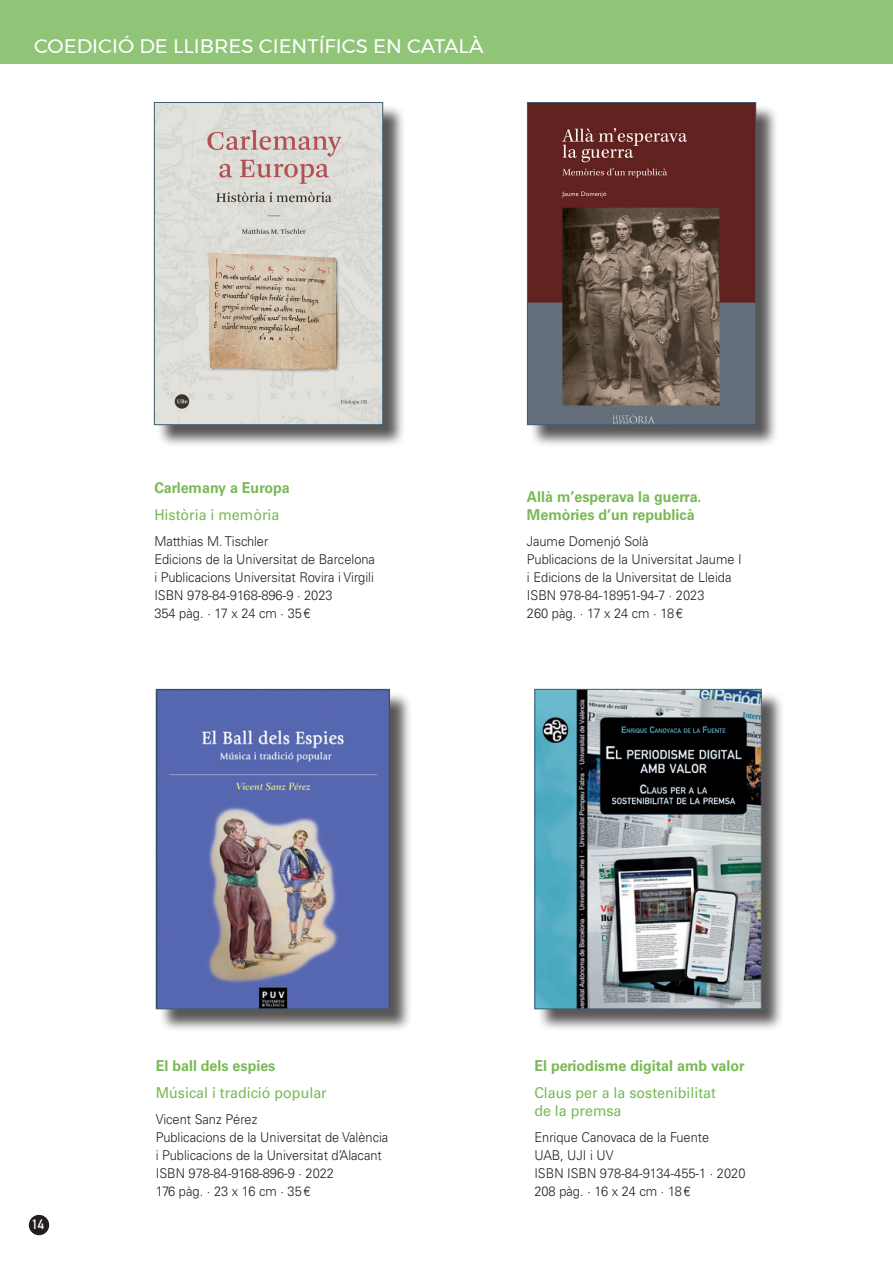
<style>
.page{position:relative;width:893px;height:1263px;background:#fff}
.page>*{position:absolute;margin:0;border:0;box-sizing:border-box;transform-origin:0 0}
.t1{font:19.5px "Montserrat";color:#fff}
.t2{font:700 15px/18px "Univers";color:#79b957;scale:.95 1}
.t3{font:15px/18px "Univers";color:#79b957;scale:.95 1}
.t4{font:300 13.5px/18px "Univers";color:#231f20;scale:.95 1}
.t5{font:13.5px "DIN Mittelschrift";color:#fff;scale:.95 1}
</style>
<div class="page">
<div style="left:28px;top:1214px;width:22px;height:22px;background:#231f20;border-radius:50%"></div>
<div style="left:27px;top:1212px;width:24px;height:25px;border:2px solid #fff;border-radius:50%"></div>
<div style="left:0;top:0;width:893px;height:64px;background:#90c578"></div>
<div style="left:156px;top:105px;width:250px;height:343px;background:#231f20;opacity:.75"></div>
<img style="left:156px;top:104px;width:225px;height:319px">
<div style="left:154px;top:102px;width:229px;height:323px;border:1px solid #3e5e72"></div>
<div style="left:159px;top:692px;width:254px;height:340px;background:#231f20;opacity:.75"></div>
<img style="left:158px;top:691px;width:230px;height:316px">
<div style="left:156px;top:689px;width:234px;height:320px;border:1px solid #3e5e72"></div>
<div style="left:529px;top:105px;width:250px;height:343px;background:#231f20;opacity:.75"></div>
<img style="left:529px;top:104px;width:225px;height:319px">
<div style="left:527px;top:102px;width:229px;height:323px;border:1px solid #3e5e72"></div>
<div style="left:537px;top:691px;width:247px;height:341px;background:#231f20;opacity:.75"></div>
<img style="left:536px;top:691px;width:224px;height:316px">
<div style="left:534px;top:689px;width:228px;height:320px;border:1px solid #3e5e72"></div>
<h1 class="t1" style="left:34px;top:31px;width:451px">COEDICIÓ DE LLIBRES CIENTÍFICS EN CATALÀ</h1>
<p class="t2" style="left:154px;top:479px;width:144px">Carlemany a Europa</p>
<p class="t3" style="left:154px;top:506px;width:133px">Història i memòria</p>
<p class="t4" style="left:154px;top:533px;width:234px">Matthias M. Tischler<br>Edicions de la Universitat de Barcelona i Publicacions Universitat Rovira i Virgili<br>ISBN 978-84-9168-896-9 · 2023<br>354 pàg. · 17 x 24 cm · 35€</p>
<p class="t2" style="left:527px;top:488px;width:185px">Allà m’esperava la guerra.<br>Memòries d’un republicà</p>
<p class="t4" style="left:527px;top:533px;width:228px">Jaume Domenjó Solà<br>Publicacions de la Universitat Jaume I i Edicions de la Universitat de Lleida<br>ISBN 978-84-18951-94-7 · 2023<br>260 pàg. · 17 x 24 cm · 18€</p>
<p class="t5" style="left:32px;top:1216px;width:14px">14</p>
<p class="t2" style="left:156px;top:1057px;width:127px">El ball dels espies</p>
<p class="t3" style="left:156px;top:1083px;width:182px">Músical i tradició popular</p>
<p class="t4" style="left:156px;top:1110px;width:246px">Vicent Sanz Pérez<br>Publicacions de la Universitat de València i Publicacions de la Universitat d’Alacant<br>ISBN 978-84-9168-896-9 · 2022<br>176 pàg. · 23 x 16 cm · 35€</p>
<p class="t2" style="left:534px;top:1057px;width:223px">El periodisme digital amb valor</p>
<p class="t3" style="left:534px;top:1083px;width:192px">Claus per a la sostenibilitat de la premsa</p>
<p class="t4" style="left:534px;top:1128px;width:224px">Enrique Canovaca de la Fuente<br>UAB, UJI i UV<br>ISBN ISBN 978-84-9134-455-1 · 2020<br>208 pàg. · 16 x 24 cm · 18€</p>
</div>
